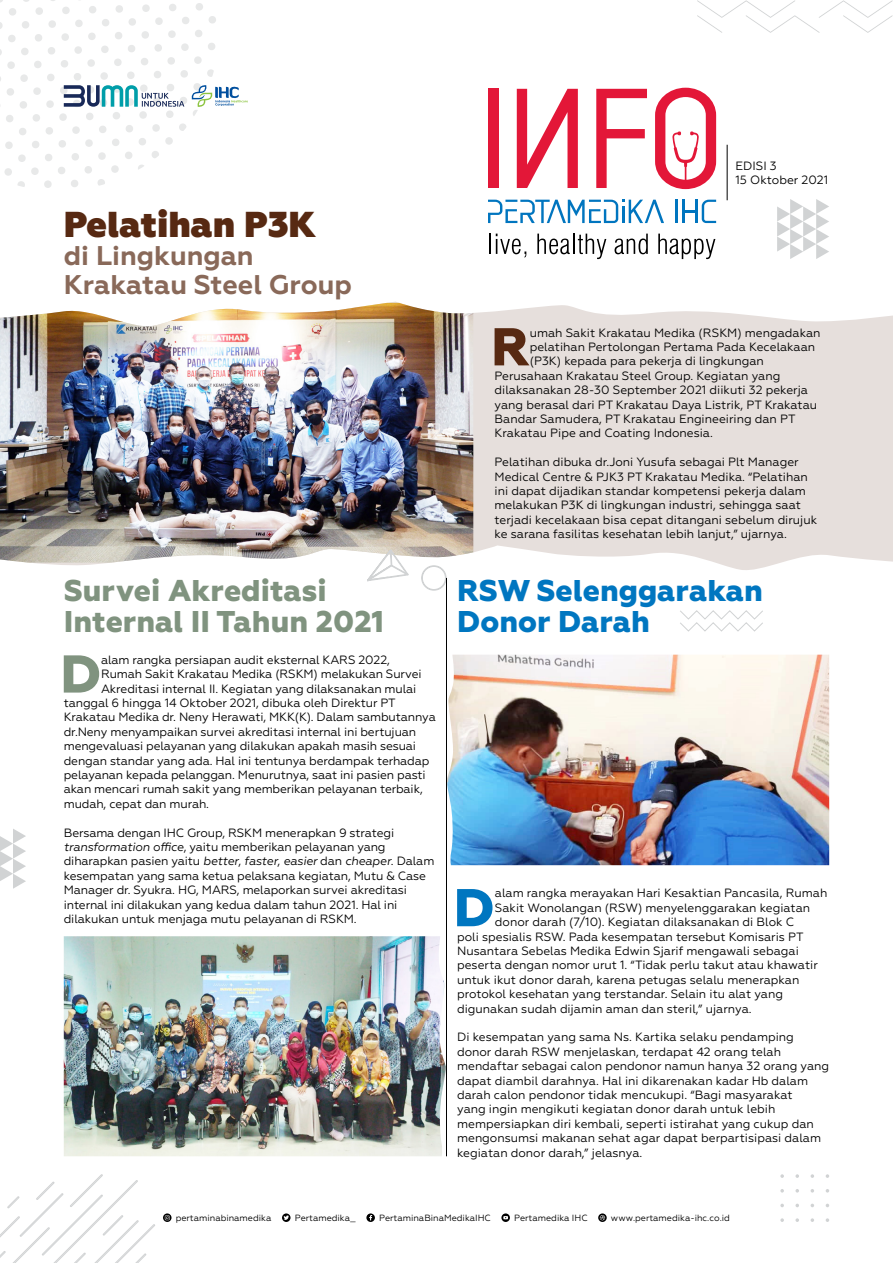
<style>
.page{position:relative;width:893px;height:1263px;background:#fff}
.page>*{position:absolute;margin:0;border:0;box-sizing:border-box;transform-origin:0 0}
.t1{font:800 53.1px "Geometria";color:#80937f}
.t2{font:800 53.1px "Geometria";color:#572912}
.t3{font:800 53.1px "Geometria";color:#0076c0}
.t4{font:800 36px "Geometria";color:#572912}
.t5{font:800 30px/30px "Geometria";color:#80937f}
.t6{font:800 30px/30px "Geometria";color:#0076c0}
.t7{font:700 27px/28.5px "Geometria";color:#896959}
.t8{font:12px/14.4px "Geometria";color:#000}
.t9{font:9px "Geometria";color:#000}
.s1{font-style:italic}
</style>
<div class="page">
<img style="left:64px;top:936px;width:382px;height:220px">
<img style="left:447px;top:655px;width:382px;height:210px">
<svg style="left:35px;top:302px;width:858px;height:268px;background:#e8e2e0"></svg>
<img style="left:0;top:303px;width:473px;height:260px">
<hr style="left:489px;top:234px;width:2px;height:20px;background:#000">
<svg style="left:496px;top:234px;width:30px;height:24px"></svg>
<svg style="left:537px;top:234px;width:33px;height:20px"></svg>
<hr style="left:573px;top:234px;width:2px;height:20px;background:#000">
<svg style="left:578px;top:234px;width:28px;height:25px"></svg>
<svg style="left:615px;top:234px;width:33px;height:20px"></svg>
<svg style="left:658px;top:234px;width:57px;height:25px"></svg>
<svg style="left:702px;top:200px;width:14px;height:23px"></svg>
<hr style="left:683px;top:200px;width:2px;height:23px;background:#0075bf">
<svg style="left:685px;top:210px;width:10px;height:3px"></svg>
<hr style="left:695px;top:200px;width:2px;height:23px;background:#0075bf">
<hr style="left:676px;top:200px;width:2px;height:23px;background:#0075bf">
<svg style="left:488px;top:200px;width:176px;height:23px"></svg>
<div style="left:488px;top:89px;width:10px;height:99px;background:#e31738"></div>
<svg style="left:517px;top:89px;width:61px;height:99px"></svg>
<svg style="left:596px;top:89px;width:51px;height:99px"></svg>
<svg style="left:655px;top:88px;width:61px;height:101px"></svg>
<hr style="left:727px;top:145px;width:1px;height:55px;background:#000">
<svg style="left:780px;top:1174px;width:4px;height:4px"></svg>
<svg style="left:795px;top:1174px;width:4px;height:4px"></svg>
<svg style="left:811px;top:1174px;width:3px;height:4px"></svg>
<svg style="left:826px;top:1174px;width:3px;height:4px"></svg>
<svg style="left:780px;top:1218px;width:4px;height:4px"></svg>
<svg style="left:795px;top:1218px;width:4px;height:4px"></svg>
<svg style="left:826px;top:1218px;width:3px;height:4px"></svg>
<svg style="left:777px;top:199px;width:52px;height:60px"></svg>
<svg style="left:0;top:829px;width:26px;height:60px"></svg>
<svg style="left:680px;top:610px;width:83px;height:22px"></svg>
<svg style="left:0;top:0;width:248px;height:188px"></svg>
<svg style="left:0;top:1174px;width:155px;height:89px"></svg>
<svg style="left:697px;top:0;width:196px;height:33px"></svg>
<svg style="left:367px;top:522px;width:42px;height:60px"></svg>
<svg style="left:421px;top:565px;width:26px;height:26px"></svg>
<hr style="left:446px;top:578px;width:1px;height:578px;background:#000">
<svg style="left:598px;top:1213px;width:9px;height:9px"></svg>
<svg style="left:600px;top:1215px;width:5px;height:5px"></svg>
<svg style="left:163px;top:1213px;width:9px;height:9px"></svg>
<svg style="left:165px;top:1215px;width:5px;height:5px"></svg>
<svg style="left:366px;top:1213px;width:9px;height:9px"></svg>
<svg style="left:369px;top:1215px;width:3px;height:5px"></svg>
<svg style="left:501px;top:1213px;width:9px;height:9px"></svg>
<svg style="left:503px;top:1216px;width:5px;height:3px"></svg>
<svg style="left:282px;top:1213px;width:9px;height:9px"></svg>
<svg style="left:284px;top:1215px;width:5px;height:5px"></svg>
<h2 class="t4" style="left:64px;top:202px;width:253px">Pelatihan P3K</h2>
<h3 class="t7" style="left:64px;top:242px;width:290px">di Lingkungan<br>Krakatau Steel Group</h3>
<p class="t8" style="left:735px;top:159px;width:94px">EDISI 3<br>15 Oktober 2021</p>
<h1 class="t2" style="left:491px;top:315px;width:40px">R</h1>
<p class="t8" style="left:530px;top:325px;width:292px">umah Sakit Krakatau Medika (RSKM) mengadakan</p>
<p class="t8" style="left:530px;top:340px;width:287px">pelatihan Pertolongan Pertama Pada Kecelakaan</p>
<p class="t8" style="left:530px;top:354px;width:236px">(P3K) kepada para pekerja di lingkungan</p>
<p class="t8" style="left:495px;top:368px;width:287px">Perusahaan Krakatau Steel Group. Kegiatan yang</p>
<p class="t8" style="left:495px;top:383px;width:315px">dilaksanakan 28-30 September 2021 diikuti 32 pekerja</p>
<p class="t8" style="left:495px;top:397px;width:324px">yang berasal dari PT Krakatau Daya Listrik, PT Krakatau</p>
<p class="t8" style="left:495px;top:412px;width:303px">Bandar Samudera, PT Krakatau Engineeiring dan PT</p>
<p class="t8" style="left:495px;top:426px;width:220px">Krakatau Pipe and Coating Indonesia.</p>
<p class="t8" style="left:495px;top:455px;width:324px">Pelatihan dibuka dr.Joni Yusufa sebagai Plt Manager Medical Centre &amp; PJK3 PT Krakatau Medika. “Pelatihan ini dapat dijadikan standar kompetensi pekerja dalam melakukan P3K di lingkungan industri, sehingga saat terjadi kecelakaan bisa cepat ditangani sebelum dirujuk ke sarana fasilitas kesehatan lebih lanjut,” ujarnya.</p>
<h3 class="t5" style="left:64px;top:577px;width:322px">Survei Akreditasi<br>Internal II Tahun 2021</h3>
<h3 class="t6" style="left:457px;top:577px;width:307px">RSW Selenggarakan<br>Donor Darah</h3>
<h1 class="t1" style="left:60px;top:642px;width:43px">D</h1>
<p class="t8" style="left:101px;top:652px;width:290px">alam rangka persiapan audit eksternal KARS 2022,</p>
<p class="t8" style="left:101px;top:667px;width:322px">Rumah Sakit Krakatau Medika (RSKM) melakukan Survei</p>
<p class="t8" style="left:101px;top:681px;width:317px">Akreditasi internal II. Kegiatan yang dilaksanakan mulai</p>
<p class="t8" style="left:64px;top:696px;width:334px">tanggal 6 hingga 14 Oktober 2021, dibuka oleh Direktur PT</p>
<p class="t8" style="left:64px;top:710px;width:373px">Krakatau Medika dr. Neny Herawati, MKK(K). Dalam sambutannya</p>
<p class="t8" style="left:64px;top:724px;width:354px">dr.Neny menyampaikan survei akreditasi internal ini bertujuan</p>
<p class="t8" style="left:64px;top:739px;width:354px">mengevaluasi pelayanan yang dilakukan apakah masih sesuai</p>
<p class="t8" style="left:64px;top:753px;width:367px">dengan standar yang ada. Hal ini tentunya berdampak terhadap</p>
<p class="t8" style="left:64px;top:768px;width:363px">pelayanan kepada pelanggan. Menurutnya, saat ini pasien pasti</p>
<p class="t8" style="left:64px;top:782px;width:361px">akan mencari rumah sakit yang memberikan pelayanan terbaik,</p>
<p class="t8" style="left:64px;top:796px;width:147px">mudah, cepat dan murah.</p>
<p class="t8" style="left:64px;top:825px;width:372px">Bersama dengan IHC Group, RSKM menerapkan 9 strategi <span class="s1">transformation office</span>, yaitu memberikan pelayanan yang diharapkan pasien yaitu <span class="s1">better</span>, <span class="s1">faster</span>, <span class="s1">easier</span> dan <span class="s1">cheaper</span>. Dalam kesempatan yang sama ketua pelaksana kegiatan, Mutu &amp; Case Manager dr. Syukra. HG, MARS, melaporkan survei akreditasi internal ini dilakukan yang kedua dalam tahun 2021. Hal ini dilakukan untuk menjaga mutu pelayanan di RSKM.</p>
<h1 class="t3" style="left:454px;top:876px;width:43px">D</h1>
<p class="t8" style="left:495px;top:886px;width:334px">alam rangka merayakan Hari Kesaktian Pancasila, Rumah</p>
<p class="t8" style="left:495px;top:900px;width:317px">Sakit Wonolangan (RSW) menyelenggarakan kegiatan</p>
<p class="t8" style="left:495px;top:915px;width:301px">donor darah (7/10). Kegiatan dilaksanakan di Blok C</p>
<p class="t8" style="left:457px;top:929px;width:348px">poli spesialis RSW. Pada kesempatan tersebut Komisaris PT</p>
<p class="t8" style="left:457px;top:944px;width:343px">Nusantara Sebelas Medika Edwin Sjarif mengawali sebagai</p>
<p class="t8" style="left:457px;top:958px;width:362px">peserta dengan nomor urut 1. “Tidak perlu takut atau khawatir</p>
<p class="t8" style="left:457px;top:972px;width:344px">untuk ikut donor darah, karena petugas selalu menerapkan</p>
<p class="t8" style="left:457px;top:987px;width:327px">protokol kesehatan yang terstandar. Selain itu alat yang</p>
<p class="t8" style="left:457px;top:1001px;width:296px">digunakan sudah dijamin aman dan steril,” ujarnya.</p>
<p class="t8" style="left:457px;top:1030px;width:373px">Di kesempatan yang sama Ns. Kartika selaku pendamping donor darah RSW menjelaskan, terdapat 42 orang telah mendaftar sebagai calon pendonor namun hanya 32 orang yang dapat diambil darahnya. Hal ini dikarenakan kadar Hb dalam darah calon pendonor tidak mencukupi. “Bagi masyarakat<br>yang ingin mengikuti kegiatan donor darah untuk lebih mempersiapkan diri kembali, seperti istirahat yang cukup dan mengonsumsi makanan sehat agar dapat berpartisipasi dalam kegiatan donor darah,” jelasnya.</p>
<p class="t9" style="left:176px;top:1213px;width:97px">pertaminabinamedika</p>
<p class="t9" style="left:295px;top:1213px;width:62px">Pertamedika_</p>
<p class="t9" style="left:379px;top:1213px;width:113px">PertaminaBinaMedikaIHC</p>
<p class="t9" style="left:514px;top:1213px;width:75px">Pertamedika IHC</p>
<p class="t9" style="left:611px;top:1213px;width:120px">www.pertamedika-ihc.co.id</p>
</div>
